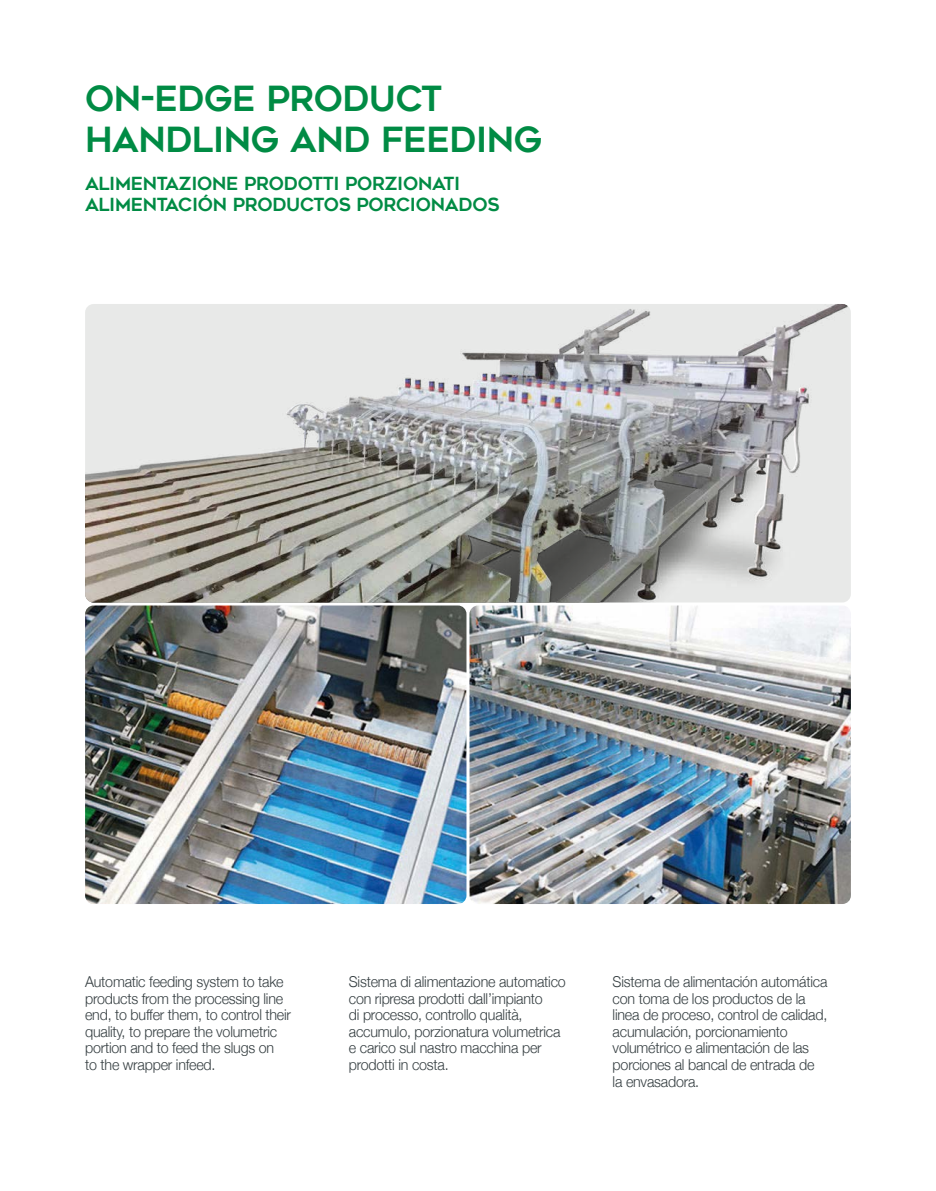
<style>
.page{position:relative;width:936px;height:1191px;background:#fff}
.page>*{position:absolute;margin:0;border:0;box-sizing:border-box;transform-origin:0 0}
.t1{font:34.5px/41.4px "Geometos";letter-spacing:-.015em;color:#008b44}
.t2{font:18px/21.6px "Geometos";letter-spacing:-.015em;color:#008b44}
.t3{font:300 15px/16.5px "Helvetica Neue";letter-spacing:-.015em;color:#343d40;scale:.95 1}
</style>
<div class="page">
<div style="left:834px;top:304px;width:16px;height:298px;background:#e8e9e8"></div>
<img style="left:85px;top:605px;width:381px;height:299px">
<img style="left:469px;top:605px;width:381px;height:299px">
<img style="left:85px;top:304px;width:749px;height:298px">
<h1 class="t1" style="left:85px;top:78px;width:459px">ON-EDGE PRODUCT<br>HANDLING AND FEEDING</h1>
<p class="t2" style="left:85px;top:173px;width:416px">ALIMENTAZIONE PRODOTTI PORZIONATI<br>ALIMENTACIóN PRODUCTOS PORCIONADOS</p>
<p class="t3" style="left:85px;top:972px;width:218px">Automatic feeding system to take products from the processing line end, to buffer them, to control their quality, to prepare the volumetric portion and to feed the slugs on<br>to the wrapper infeed.</p>
<p class="t3" style="left:349px;top:972px;width:230px">Sistema di alimentazione automatico con ripresa prodotti dall’impianto<br>di processo, controllo qualità, accumulo, porzionatura volumetrica e carico sul nastro macchina per prodotti in costa.</p>
<p class="t3" style="left:612px;top:972px;width:227px">Sistema de alimentación automática con toma de los productos de la linea de proceso, control de calidad, acumulación, porcionamiento volumétrico e alimentación de las porciones al bancal de entrada de la envasadora.</p>
</div>
